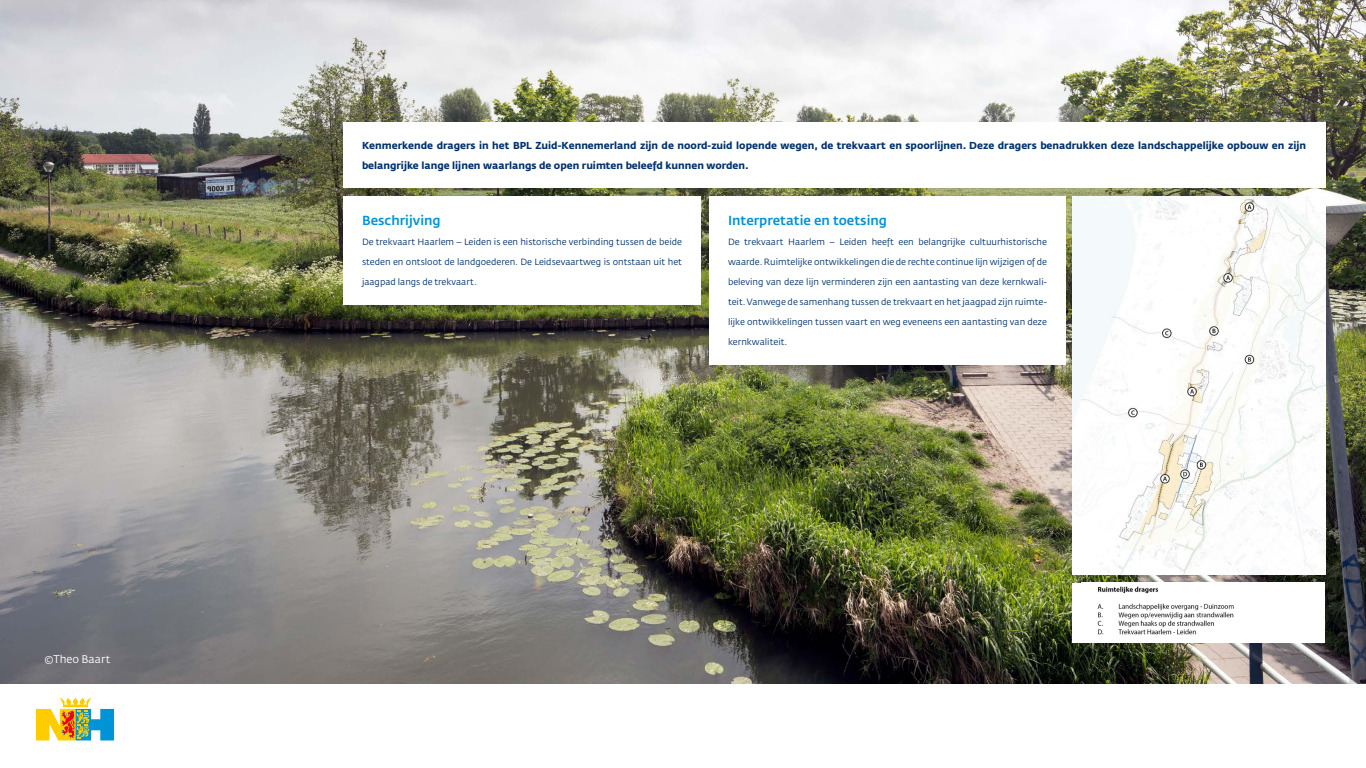
<style>
.page{position:relative;width:1366px;height:768px;background:#fff}
.page>*{position:absolute;margin:0;border:0;box-sizing:border-box;transform-origin:0 0}
.t1{font:500 13px "Fedra Sans Std";color:#0093d6}
.t2{font:11px "Fedra Sans Std";color:#fff}
.t3{font:700 10px/20px "Fedra Sans Std";color:#03326c}
.t4{font:9px "Fedra Sans Std";color:#03326c}
</style>
<div class="page">
<img style="left:0;top:0;width:1366px;height:684px">
<svg style="left:36px;top:698px;width:78px;height:42px"></svg>
<div style="left:343px;top:196px;width:358px;height:108px;background:#fff"></div>
<div style="left:709px;top:196px;width:357px;height:168px;background:#fff"></div>
<div style="left:343px;top:122px;width:982px;height:66px;background:#fff"></div>
<img style="left:1072px;top:196px;width:253px;height:378px">
<div style="left:1072px;top:583px;width:252px;height:59px;background:#fff"></div>
<img style="left:1097px;top:586px;width:137px;height:49px">
<p class="t2" style="left:44px;top:653px;width:68px">©Theo Baart</p>
<p class="t3" style="left:362px;top:135px;width:946px">Kenmerkende dragers in het BPL Zuid-Kennemerland zijn de noord-zuid lopende wegen, de trekvaart en spoorlijnen. Deze dragers benadrukken deze landschappelijke opbouw en zijn belangrijke lange lijnen waarlangs de open ruimten beleefd kunnen worden.</p>
<h1 class="t1" style="left:362px;top:213px;width:80px">Beschrijving</h1>
<p class="t4" style="left:362px;top:237px;width:321px">De trekvaart Haarlem – Leiden is een historische verbinding tussen de beide</p>
<p class="t4" style="left:362px;top:257px;width:321px">steden en ontsloot de landgoederen. De Leidsevaartweg is ontstaan uit het</p>
<p class="t4" style="left:362px;top:277px;width:116px">jaagpad langs de trekvaart.</p>
<h1 class="t1" style="left:728px;top:213px;width:161px">Interpretatie en toetsing</h1>
<p class="t4" style="left:728px;top:237px;width:321px">De trekvaart Haarlem – Leiden heeft een belangrijke cultuurhistorische</p>
<p class="t4" style="left:728px;top:257px;width:320px">waarde. Ruimtelijke ontwikkelingen die de rechte continue lijn wijzigen of de</p>
<p class="t4" style="left:728px;top:277px;width:320px">beleving van deze lijn verminderen zijn een aantasting van deze kernkwali-</p>
<p class="t4" style="left:728px;top:297px;width:320px">teit. Vanwege de samenhang tussen de trekvaart en het jaagpad zijn ruimte-</p>
<p class="t4" style="left:728px;top:317px;width:320px">lijke ontwikkelingen tussen vaart en weg eveneens een aantasting van deze</p>
<p class="t4" style="left:728px;top:337px;width:61px">kernkwaliteit.</p>
</div>
